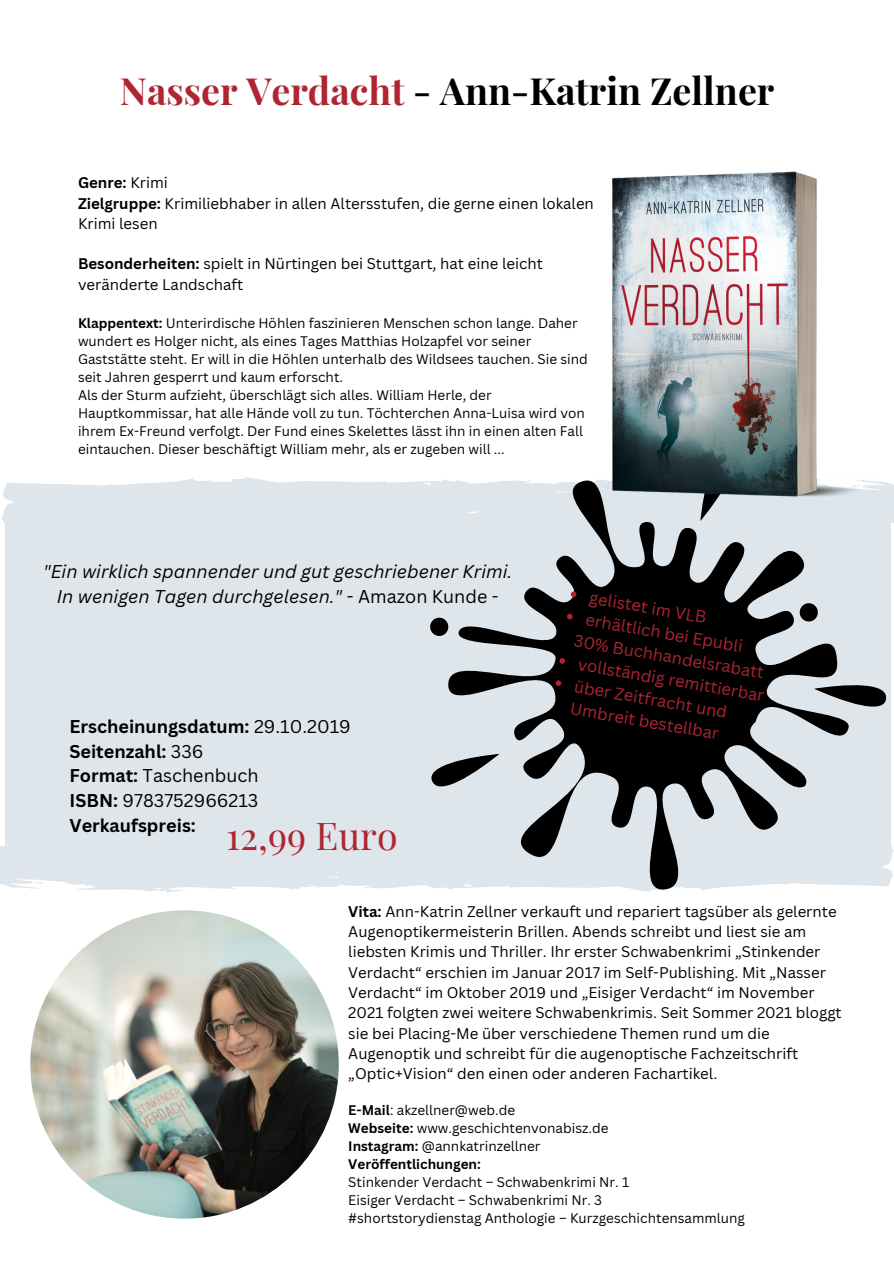
<style>
.page{position:relative;width:894px;height:1264px;background:#fff}
.page>*{position:absolute;margin:0;border:0;box-sizing:border-box;transform-origin:0 0}
.t1{font:700 37.5px "Playfair Display";color:#000}
.t2{font:37.5px "Playfair Display";color:#af2532}
.t3{font:700 18px/24.8px "Canva Sans";color:#000}
.t4{font:italic 18px/24.8px "Canva Sans";color:#000;text-align:center}
.t5{font:16.5px "Canva Sans";color:#af2532}
.t6{font:15px/20.2px "Canva Sans";color:#000}
.t7{font:13.5px/18px "Canva Sans";color:#000}
.s1{color:#af2532}
.s2{font-weight:700}
.s3{font-style:normal}
.s4{font-weight:400}
</style>
<div class="page">
<svg style="left:0;top:846px;width:893px;height:47px"></svg>
<div style="left:5px;top:514px;width:885px;height:347px;background:#dfe6eb"></div>
<svg style="left:445px;top:522px;width:408px;height:371px"></svg>
<svg style="left:430px;top:617px;width:18px;height:19px"></svg>
<svg style="left:799px;top:603px;width:18px;height:18px"></svg>
<svg style="left:2px;top:477px;width:891px;height:45px"></svg>
<svg style="left:813px;top:676px;width:74px;height:45px"></svg>
<svg style="left:431px;top:753px;width:68px;height:49px"></svg>
<img style="left:599px;top:171px;width:285px;height:374px">
<img style="left:30px;top:910px;width:308px;height:308px;border-radius:50%">
<svg style="left:570px;top:591px;width:6px;height:6px"></svg>
<svg style="left:566px;top:613px;width:7px;height:6px"></svg>
<svg style="left:559px;top:657px;width:6px;height:7px"></svg>
<svg style="left:555px;top:680px;width:6px;height:6px"></svg>
<h1 class="t1" style="left:120px;top:64px;width:655px"><span class="s1">Nasser Verdacht</span> - Ann-Katrin Zellner</h1>
<p class="t6" style="left:78px;top:172px;width:517px"><span class="s2">Genre:</span> Krimi<br><span class="s2">Zielgruppe:</span> Krimiliebhaber in allen Altersstufen, die gerne einen lokalen<br>Krimi lesen</p>
<p class="t6" style="left:78px;top:253px;width:466px"><span class="s2">Besonderheiten:</span> spielt in Nürtingen bei Stuttgart, hat eine leicht veränderte Landschaft</p>
<p class="t7" style="left:78px;top:314px;width:511px"><span class="s2">Klappentext:</span> Unterirdische Hö hlen faszinieren Menschen schon lange. Daher wundert es Holger nicht, als eines Tages Matthias Holzapfel vor seiner Gaststätte steht. Er will in die Hö hlen unterhalb des Wildsees tauchen. Sie sind seit Jahren gesperrt und kaum erforscht.<br>Als der Sturm aufzieht, ü berschlägt sich alles. William Herle, der Hauptkommissar, hat alle Hände voll zu tun. Töchterchen Anna-Luisa wird von ihrem Ex-Freund verfolgt. Der Fund eines Skelettes lässt ihn in einen alten Fall eintauchen. Dieser beschäftigt William mehr, als er zugeben will ...</p>
<h2 class="t4" style="left:43px;top:558px;width:470px">"Ein wirklich spannender und gut geschriebener Krimi.<br>In wenigen Tagen durchgelesen." <span class="s3">- Amazon Kunde -</span></h2>
<h2 class="t3" style="left:69px;top:713px;width:283px">Erscheinungsdatum: <span class="s4">29.10.2019<br></span>Seitenzahl: <span class="s4">336<br></span>Format: <span class="s4">Taschenbuch<br></span>ISBN: <span class="s4">9783752966213<br></span>Verkaufspreis:</h2>
<h1 class="t2" style="left:226px;top:809px;width:173px">12,99 Euro</h1>
<p class="t5" style="left:591px;top:585px;width:120px;rotate:10deg">gelistet im VLB</p>
<p class="t5" style="left:580px;top:652px;width:190px;rotate:10deg">vollständig remittierbar</p>
<p class="t5" style="left:572px;top:696px;width:152px;rotate:10deg">Umbreit bestellbar</p>
<p class="t5" style="left:587px;top:607px;width:161px;rotate:10deg">erhältlich bei Epubli</p>
<p class="t5" style="left:576px;top:628px;width:194px;rotate:10deg">30% Buchhandelsrabatt</p>
<p class="t5" style="left:576px;top:674px;width:156px;rotate:10deg">über Zeitfracht und</p>
<p class="t6" style="left:348px;top:900px;width:495px"><span class="s2">Vita:</span> Ann-Katrin Zellner verkauft und repariert tagsüber als gelernte Augenoptikermeisterin Brillen. Abends schreibt und liest sie am liebsten Krimis und Thriller. Ihr erster Schwabenkrimi „Stinkender Verdacht“ erschien im Januar 2017 im Self-Publishing. Mit „Nasser Verdacht“ im Oktober 2019 und „Eisiger Verdacht“ im November 2021 folgten zwei weitere Schwabenkrimis. Seit Sommer 2021 bloggt sie bei Placing-Me über verschiedene Themen rund um die Augenoptik und schreibt für die augenoptische Fachzeitschrift „Optic+Vision“ den einen oder anderen Fachartikel.</p>
<p class="t7" style="left:348px;top:1100px;width:262px"><span class="s2">E-Mail</span>: akzellner@web.de<br><span class="s2">Webseite:</span> www.geschichtenvonabisz.de<br><span class="s2">Instagram:</span> @annkatrinzellner<br><span class="s2">Veröffentlichungen:</span></p>
<p class="t7" style="left:348px;top:1172px;width:398px">Stinkender Verdacht – Schwabenkrimi Nr. 1<br>Eisiger Verdacht – Schwabenkrimi Nr. 3<br>#shortstorydienstag Anthologie – Kurzgeschichtensammlung</p>
</div>
